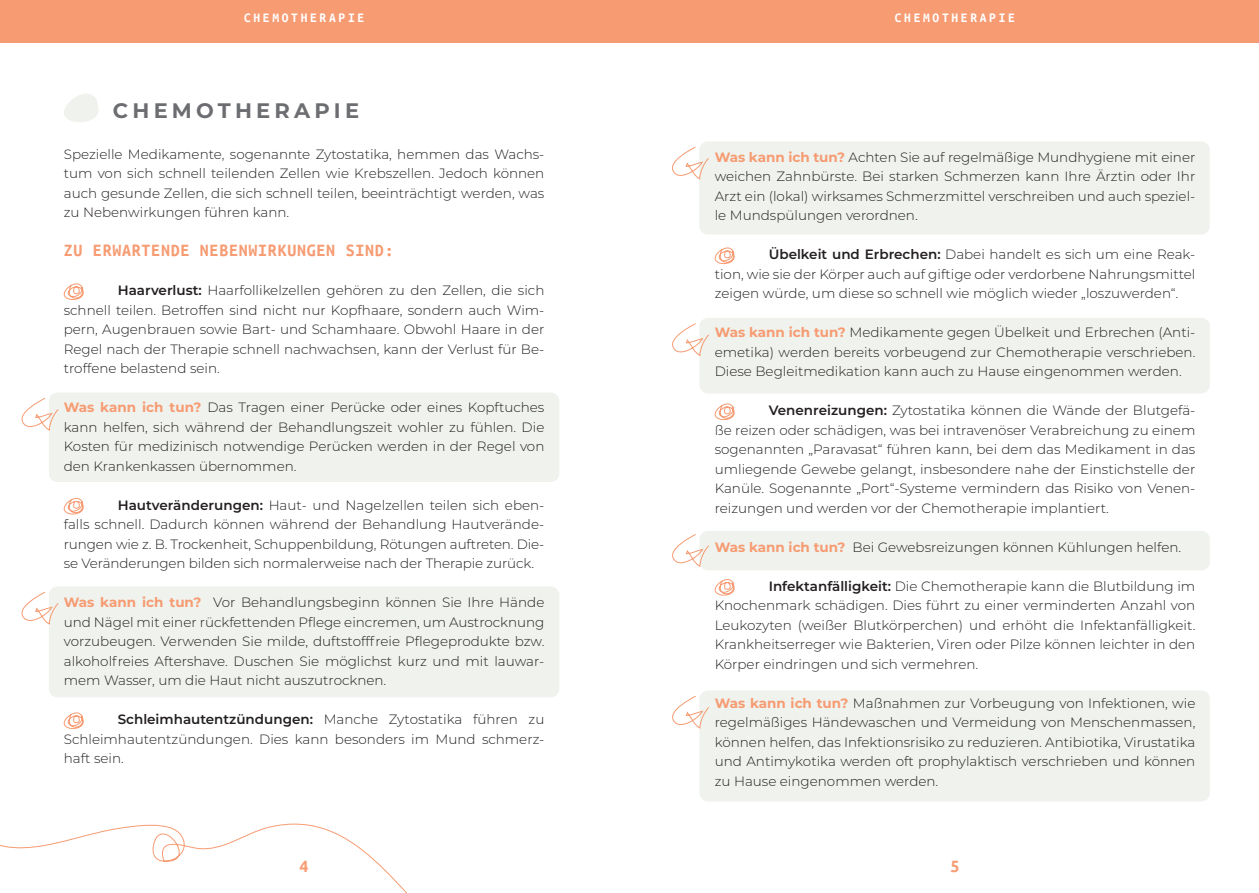
<style>
.page{position:relative;width:1259px;height:893px;background:#fff}
.page>*{position:absolute;margin:0;border:0;box-sizing:border-box;transform-origin:0 0}
.Therapieform{font:700 21px "Montserrat";letter-spacing:.2em;color:#6c6d70}
.Zwi_Überschrift_Ubuntu{font:700 18px "Ubuntu Mono";letter-spacing:.04em;color:#f79b72}
.Fließtext_Broschüre{font:300 13.5px/19.5px "Montserrat";color:#231f20;text-align:justify}
.t1{font:700 13.5px "Ubuntu Mono";letter-spacing:.2em;color:#fff}
.s1{font-weight:600}
.s2{font-weight:700;color:#f79b72}
</style>
<div class="page">
<div style="left:0;top:0;width:1259px;height:43px;background:#f79b72"></div>
<svg style="left:0;top:823px;width:408px;height:70px"></svg>
<div style="left:699px;top:690px;width:511px;height:111px;background:#eff2ed;border-radius:9px"></div>
<svg style="left:672px;top:695px;width:37px;height:34px"></svg>
<div style="left:699px;top:141px;width:510px;height:94px;background:#eff2ed;border-radius:9px"></div>
<svg style="left:672px;top:146px;width:37px;height:34px"></svg>
<div style="left:699px;top:531px;width:511px;height:39px;background:#eff2ed;border-radius:9px"></div>
<svg style="left:672px;top:533px;width:37px;height:35px"></svg>
<div style="left:699px;top:318px;width:511px;height:75px;background:#eff2ed;border-radius:9px"></div>
<svg style="left:672px;top:323px;width:37px;height:33px"></svg>
<svg style="left:714px;top:247px;width:21px;height:18px"></svg>
<svg style="left:714px;top:403px;width:21px;height:18px"></svg>
<svg style="left:714px;top:579px;width:21px;height:17px"></svg>
<div style="left:49px;top:393px;width:510px;height:89px;background:#eff2ed;border-radius:9px"></div>
<svg style="left:21px;top:398px;width:38px;height:33px"></svg>
<div style="left:49px;top:586px;width:510px;height:111px;background:#eff2ed;border-radius:9px"></div>
<svg style="left:21px;top:591px;width:38px;height:34px"></svg>
<svg style="left:64px;top:94px;width:34px;height:28px"></svg>
<svg style="left:63px;top:283px;width:21px;height:17px"></svg>
<svg style="left:63px;top:497px;width:21px;height:18px"></svg>
<svg style="left:63px;top:712px;width:21px;height:17px"></svg>
<p class="t1" style="left:244px;top:10px;width:122px">CHEMOTHERAPIE</p>
<p class="t1" style="left:894px;top:10px;width:122px">CHEMOTHERAPIE</p>
<p class="Therapieform" style="left:113px;top:95px;width:248px">CHEMOTHERAPIE</p>
<p class="Fließtext_Broschüre" style="left:64px;top:144px;width:482px">Spezielle Medikamente, sogenannte Zytostatika, hemmen das Wachs&shy;tum von sich schnell teilenden Zellen wie Krebszellen. Jedoch können auch gesunde Zellen, die sich schnell teilen, beeinträchtigt werden, was zu Nebenwirkungen führen kann.</p>
<p class="Zwi_Überschrift_Ubuntu" style="left:64px;top:241px;width:331px">ZU ERWARTENDE NEBENWIRKUNGEN SIND:</p>
<p class="Fließtext_Broschüre" style="left:64px;top:280px;width:482px;text-indent:54px"><span class="s1">Haarverlust:</span> Haarfollikelzellen gehören zu den Zellen, die sich schnell teilen. Betroffen sind nicht nur Kopfhaare, sondern auch Wim&shy;pern, Augenbrauen sowie Bart- und Schamhaare. Obwohl Haare in der Regel nach der Therapie schnell nachwachsen, kann der Verlust für Be&shy;troffene belastend sein.</p>
<p class="Fließtext_Broschüre" style="left:64px;top:397px;width:482px"><span class="s2">Was kann ich tun?</span> Das Tragen einer Perücke oder eines Kopftuches kann helfen, sich während der Behandlungszeit wohler zu fühlen. Die Kosten für medizinisch notwendige Perücken werden in der Regel von den Krankenkassen übernommen.</p>
<p class="Fließtext_Broschüre" style="left:64px;top:495px;width:482px;text-indent:54px"><span class="s1">Hautveränderungen:</span> Haut- und Nagelzellen teilen sich eben&shy;falls schnell. Dadurch können während der Behandlung Hautverände&shy;rungen wie z. B. Trockenheit, Schuppenbildung, Rötungen auftreten. Die&shy;se Veränderungen bilden sich normalerweise nach der Therapie zurück.</p>
<p class="Fließtext_Broschüre" style="left:64px;top:592px;width:482px"><span class="s2">Was kann ich tun?</span> Vor Behandlungsbeginn können Sie Ihre Hände und Nägel mit einer rückfettenden Pflege eincremen, um Austrocknung vorzubeugen. Verwenden Sie milde, duftstofffreie Pflegeprodukte bzw. alkoholfreies Aftershave. Duschen Sie möglichst kurz und mit lauwar&shy;mem Wasser, um die Haut nicht auszutrocknen.</p>
<p class="Fließtext_Broschüre" style="left:64px;top:709px;width:482px;text-indent:54px"><span class="s1">Schleimhautentzündungen:</span> Manche Zytostatika führen zu Schleimhautentzündungen. Dies kann besonders im Mund schmerz&shy;haft sein.</p>
<p class="Fließtext_Broschüre" style="left:715px;top:147px;width:482px"><span class="s2">Was kann ich tun?</span> Achten Sie auf regelmäßige Mundhygiene mit einer weichen Zahnbürste. Bei starken Schmerzen kann Ihre Ärztin oder Ihr Arzt ein (lokal) wirksames Schmerzmittel verschreiben und auch speziel&shy;le Mundspülungen verordnen.</p>
<p class="Fließtext_Broschüre" style="left:715px;top:244px;width:482px;text-indent:54px"><span class="s1">Übelkeit und Erbrechen:</span> Dabei handelt es sich um eine Reak&shy;tion, wie sie der Körper auch auf giftige oder verdorbene Nahrungsmittel zeigen würde, um diese so schnell wie möglich wieder „loszuwerden“.</p>
<p class="Fließtext_Broschüre" style="left:715px;top:322px;width:482px"><span class="s2">Was kann ich tun?</span> Medikamente gegen Übelkeit und Erbrechen (Anti&shy;emetika) werden bereits vorbeugend zur Chemotherapie verschrieben.<br>Diese Begleitmedikation kann auch zu Hause eingenommen werden.</p>
<p class="Fließtext_Broschüre" style="left:715px;top:400px;width:482px;text-indent:54px"><span class="s1">Venenreizungen:</span> Zytostatika können die Wände der Blutgefä&shy;ße reizen oder schädigen, was bei intravenöser Verabreichung zu einem sogenannten „Paravasat“ führen kann, bei dem das Medikament in das umliegende Gewebe gelangt, insbesondere nahe der Einstichstelle der Kanüle. Sogenannte „Port“-Systeme vermindern das Risiko von Venen&shy;reizungen und werden vor der Chemotherapie implantiert.</p>
<p class="Fließtext_Broschüre" style="left:715px;top:537px;width:468px"><span class="s2">Was kann ich tun?</span> Bei Gewebsreizungen können Kühlungen helfen.</p>
<p class="Fließtext_Broschüre" style="left:715px;top:576px;width:482px;text-indent:54px"><span class="s1">Infektanfälligkeit:</span> Die Chemotherapie kann die Blutbildung im Knochenmark schädigen. Dies führt zu einer verminderten Anzahl von Leukozyten (weißer Blutkörperchen) und erhöht die Infektanfälligkeit.<br>Krankheitserreger wie Bakterien, Viren oder Pilze können leichter in den Körper eindringen und sich vermehren.</p>
<p class="Fließtext_Broschüre" style="left:715px;top:693px;width:482px"><span class="s2">Was kann ich tun?</span> Maßnahmen zur Vorbeugung von Infektionen, wie regelmäßiges Händewaschen und Vermeidung von Menschenmassen, können helfen, das Infektionsrisiko zu reduzieren. Antibiotika, Virustatika und Antimykotika werden oft prophylaktisch verschrieben und können zu Hause eingenommen werden.</p>
<h2 class="Zwi_Überschrift_Ubuntu" style="left:300px;top:857px;width:10px">4</h2>
<h2 class="Zwi_Überschrift_Ubuntu" style="left:950px;top:857px;width:10px">5</h2>
</div>
